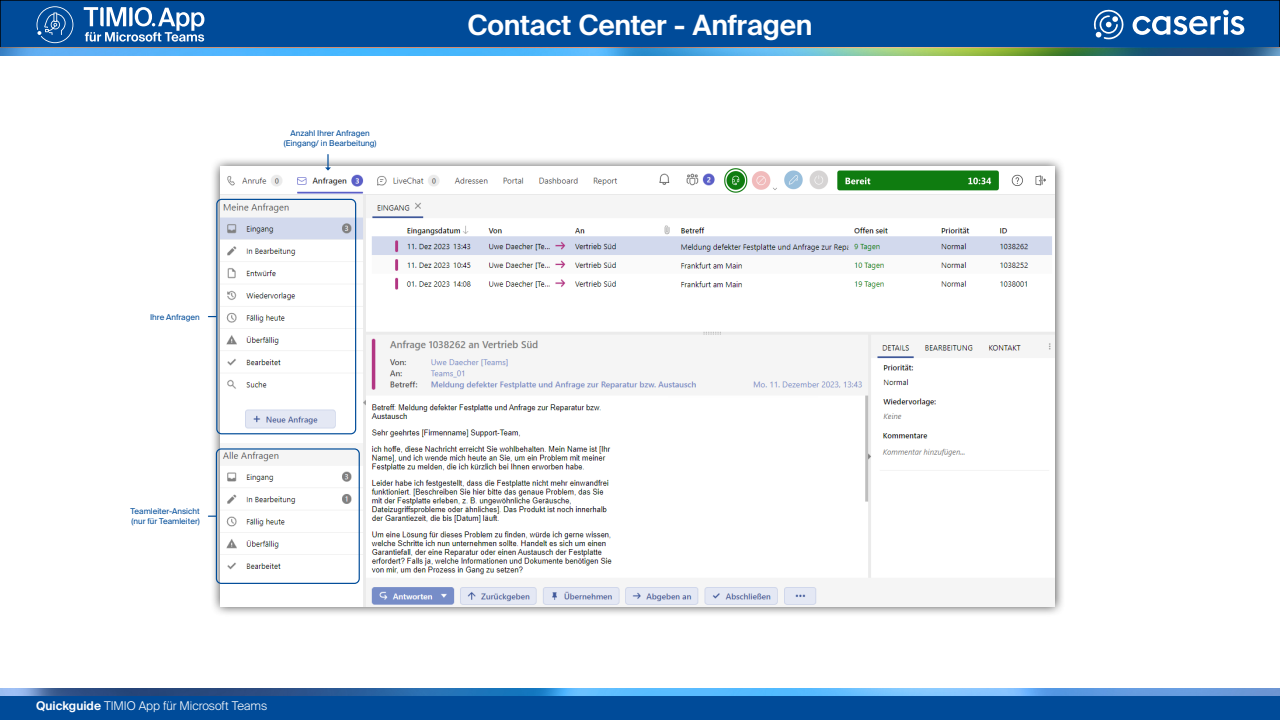
<style>
.page{position:relative;width:1280px;height:720px;background:#fff}
.page>*{position:absolute;margin:0;border:0;box-sizing:border-box;transform-origin:0 0}
.t1{font:600 28px "Suisse Intl";letter-spacing:-.01em;color:#fff}
.t2{font:300 12px "Suisse Intl";letter-spacing:-.005em;color:#fff}
.t3{font:8px/9.6px "Suisse Intl";color:#004c99}
.s1{font-weight:600}
</style>
<div class="page">
<div style="left:0;top:0;width:1280px;height:48px;background:#004b99"></div>
<div style="left:0;top:0;width:1280px;height:48px;border:1px solid #000"></div>
<img style="left:0;top:48px;width:1280px;height:8px">
<img style="left:0;top:688px;width:1280px;height:8px">
<svg style="left:1133px;top:10px;width:111px;height:25px"></svg>
<svg style="left:1094px;top:9px;width:30px;height:30px"></svg>
<div style="left:0;top:696px;width:1280px;height:24px;background:#004b99"></div>
<svg style="left:84px;top:7px;width:120px;height:35px"></svg>
<svg style="left:37px;top:6px;width:36px;height:37px"></svg>
<div style="left:210px;top:156px;width:855px;height:461px;background:#000;opacity:.75"></div>
<img style="left:221px;top:167px;width:833px;height:439px">
<img style="left:718px;top:168px;width:335px;height:24px">
<svg style="left:325px;top:155px;width:6px;height:16px"></svg>
<div style="left:216px;top:448px;width:144px;height:136px;border:1px solid #004c99;border-radius:5px"></div>
<div style="left:216px;top:199px;width:140px;height:235px;border:1px solid #004c99;border-radius:5px"></div>
<p class="t3" style="left:150px;top:312px;width:51px">Ihre Anfragen</p>
<p class="t3" style="left:284px;top:129px;width:94px;text-align:center">Anzahl Ihrer Anfragen (Eingang/ in Bearbeitung)</p>
<p class="t3" style="left:131px;top:507px;width:71px">Teamleiter-Ansicht (nur für Teamleiter)</p>
<h2 class="t2" style="left:36px;top:699px;width:233px"><span class="s1">Quickguide</span> TIMIO App für Microsoft Teams</h2>
<h1 class="t1" style="left:467px;top:9px;width:347px">Contact Center - Anfragen</h1>
</div>
